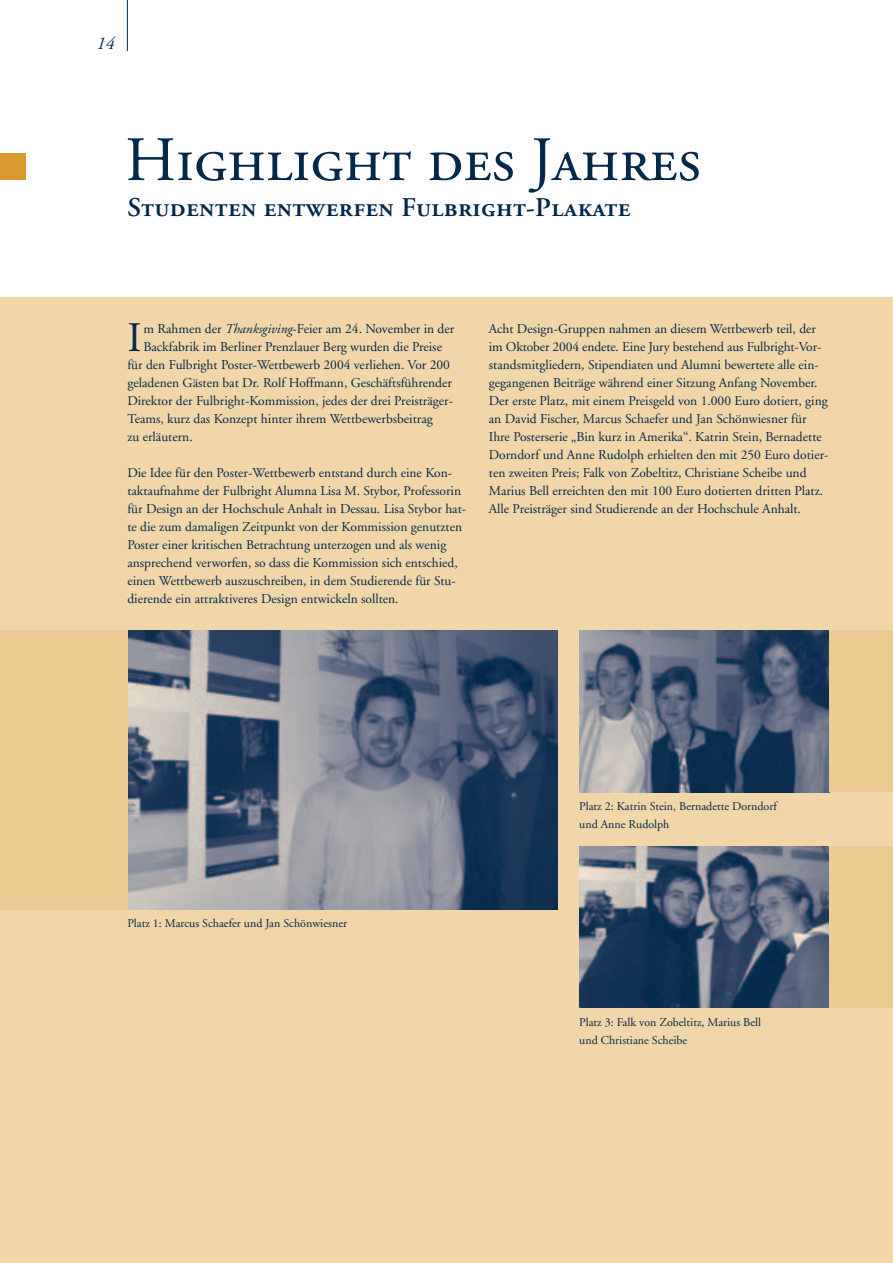
<style>
.page{position:relative;width:893px;height:1263px;background:#fff}
.page>*{position:absolute;margin:0;border:0;box-sizing:border-box;transform-origin:0 0}
.t1{font:63px "Adobe Garamond Regular SC";color:#03284a}
.t2{font:42px "Adobe Garamond";color:#03284a}
.t3{font:27px "Adobe Garamond Semibold SC";letter-spacing:.01em;color:#03284a}
.t4{font:italic 18px "Adobe Garamond";color:#03284a}
.t5{font:13.5px/18px "Adobe Garamond";color:#03284a}
.t6{font:12px/18px "Adobe Garamond";color:#03284a}
.s1{font-style:italic}
</style>
<div class="page">
<div style="left:0;top:297px;width:892px;height:966px;background:#f0d6a8"></div>
<div style="left:0;top:153px;width:25px;height:27px;background:#d79a30"></div>
<hr style="left:127px;top:0;width:1px;height:51px;background:#03284a">
<img style="left:579px;top:846px;width:250px;height:162px">
<img style="left:127px;top:630px;width:431px;height:279px">
<div style="left:0;top:630px;width:127px;height:279px;background:#edcc94"></div>
<img style="left:579px;top:630px;width:250px;height:162px">
<div style="left:829px;top:630px;width:63px;height:162px;background:#edcc94"></div>
<div style="left:829px;top:846px;width:63px;height:162px;background:#edcc94"></div>
<h3 class="t4" style="left:96px;top:36px;width:20px">14</h3>
<h1 class="t1" style="left:125px;top:135px;width:577px">Highlight des Jahres</h1>
<h3 class="t3" style="left:127px;top:197px;width:505px">Studenten entwerfen Fulbright-Plakate</h3>
<h2 class="t2" style="left:127px;top:321px;width:16px">I</h2>
<p class="t5" style="left:143px;top:321px;width:312px">m Rahmen der <span class="s1">Thanksgiving</span>-Feier am 24. November in der</p>
<p class="t5" style="left:143px;top:339px;width:300px">Backfabrik im Berliner Prenzlauer Berg wurden die Preise</p>
<p class="t5" style="left:127px;top:357px;width:324px">für den Fulbright Poster-Wettbewerb 2004 verliehen. Vor 200</p>
<p class="t5" style="left:127px;top:375px;width:326px">geladenen Gästen bat Dr. Rolf Hoffmann, Geschäftsführender</p>
<p class="t5" style="left:127px;top:393px;width:327px">Direktor der Fulbright-Kommission, jedes der drei Preisträger-</p>
<p class="t5" style="left:127px;top:411px;width:307px">Teams, kurz das Konzept hinter ihrem Wettbewerbsbeitrag</p>
<p class="t5" style="left:127px;top:429px;width:67px">zu erläutern.</p>
<p class="t5" style="left:127px;top:465px;width:340px">Die Idee für den Poster-Wettbewerb entstand durch eine Kon&shy;taktaufnahme der Fulbright Alumna Lisa M. Stybor, Professorin für Design an der Hochschule Anhalt in Dessau. Lisa Stybor hat&shy;te die zum damaligen Zeitpunkt von der Kommission genutzten Poster einer kritischen Betrachtung unterzogen und als wenig ansprechend verworfen, so dass die Kommission sich entschied, einen Wettbewerb auszuschreiben, in dem Studierende für Stu&shy;dierende ein attraktiveres Design entwickeln sollten.</p>
<p class="t5" style="left:489px;top:321px;width:341px">Acht Design-Gruppen nahmen an diesem Wettbewerb teil, der im Oktober 2004 endete. Eine Jury bestehend aus Fulbright-Vor&shy;standsmitgliedern, Stipendiaten und Alumni bewertete alle ein&shy;gegangenen Beiträge während einer Sitzung Anfang November.<br>Der erste Platz, mit einem Preisgeld von 1.000 Euro dotiert, ging an David Fischer, Marcus Schaefer und Jan Schönwiesner für Ihre Posterserie „Bin kurz in Amerika“. Katrin Stein, Bernadette Dorndorf und Anne Rudolph erhielten den mit 250 Euro dotier&shy;ten zweiten Preis; Falk von Zobeltitz, Christiane Scheibe und Marius Bell erreichten den mit 100 Euro dotierten dritten Platz.<br>Alle Preisträger sind Studierende an der Hochschule Anhalt.</p>
<p class="t6" style="left:127px;top:915px;width:221px">Platz 1: Marcus Schaefer und Jan Schönwiesner</p>
<p class="t6" style="left:579px;top:798px;width:199px">Platz 2: Katrin Stein, Bernadette Dorndorf und Anne Rudolph</p>
<p class="t6" style="left:579px;top:1014px;width:183px">Platz 3: Falk von Zobeltitz, Marius Bell und Christiane Scheibe</p>
</div>
